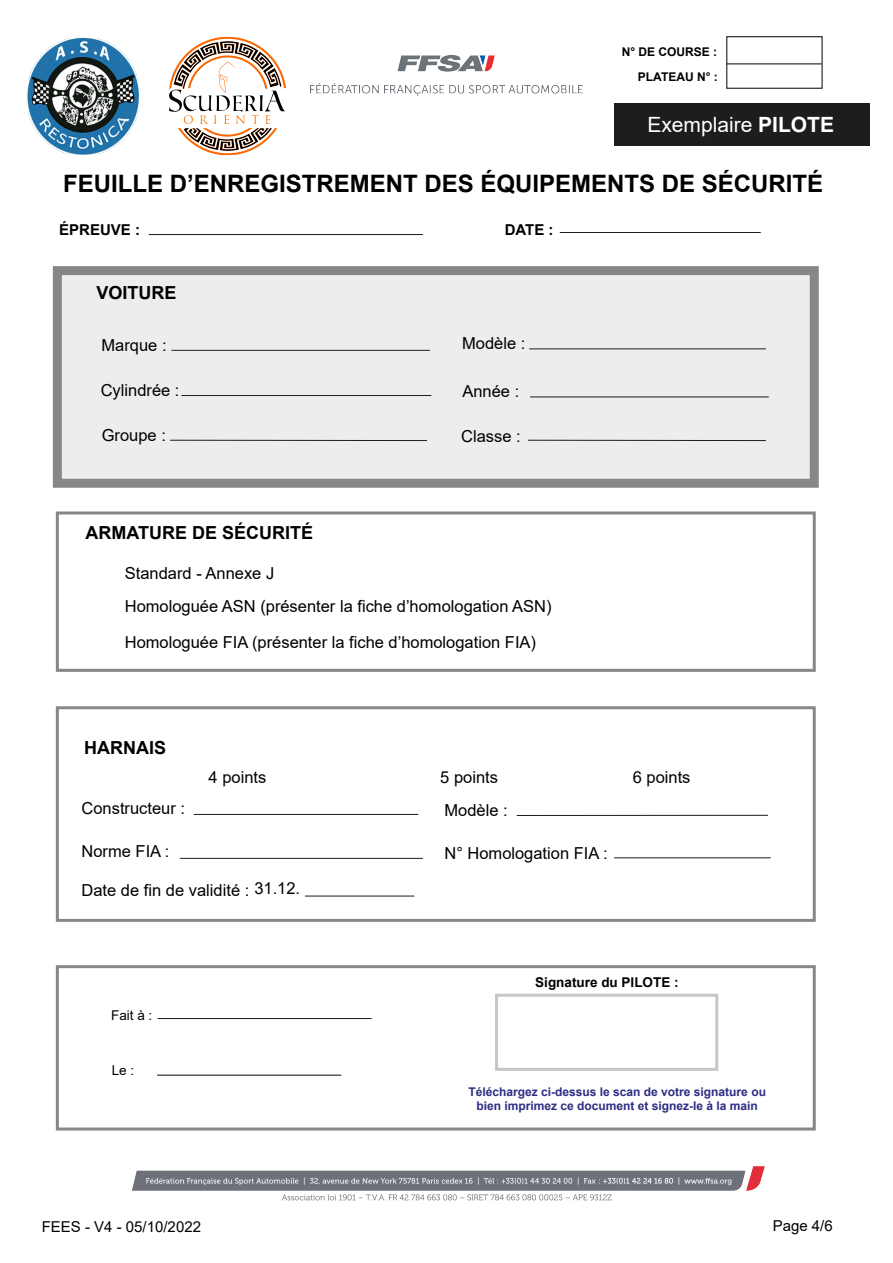
<style>
.page{position:relative;width:893px;height:1263px;background:#fff}
.page>*{position:absolute;margin:0;border:0;box-sizing:border-box;transform-origin:0 0}
.t1{font:700 24px "Arial";color:#000}
.t2{font:21px "Arial";color:#fff}
.t3{font:700 18px "Arial";color:#000}
.t4{font:16.5px/36px "Arial";color:#000}
.t5{font:15px "Arial";color:#000}
.t6{font:700 15px "Arial";color:#000}
.t7{font:700 13.5px "Arial";color:#000}
.t8{font:13.5px "Arial";color:#000}
.t9{font:700 12px/14.4px "Arial";color:#2d2e83;text-align:center}
.t10{font:700 12px/24.9px "Arial";color:#000;text-align:right}
.s1{font-weight:700}
</style>
<div class="page">
<img style="left:359px;top:55px;width:224px;height:41px">
<img style="left:132px;top:1166px;width:633px;height:35px">
<hr style="left:560px;top:232px;width:201px;height:1px;background:#1d1d1b">
<div style="left:614px;top:104px;width:255px;height:42px;background:#1d1d1b"></div>
<hr style="left:149px;top:234px;width:274px;height:1px;background:#1d1d1b">
<div style="left:726px;top:36px;width:97px;height:53px;border:1px solid #1d1d1b"></div>
<hr style="left:726px;top:63px;width:96px;height:1px;background:#1d1d1b">
<div style="left:53px;top:266px;width:766px;height:222px;background:#ededed;border:9px solid #878787"></div>
<hr style="left:529px;top:348px;width:237px;height:1px;background:#1d1d1b">
<hr style="left:171px;top:350px;width:259px;height:1px;background:#1d1d1b">
<hr style="left:181px;top:395px;width:250px;height:1px;background:#1d1d1b">
<hr style="left:530px;top:397px;width:239px;height:1px;background:#1d1d1b">
<hr style="left:170px;top:440px;width:257px;height:1px;background:#1d1d1b">
<hr style="left:528px;top:440px;width:238px;height:1px;background:#1d1d1b">
<div style="left:56px;top:511px;width:760px;height:161px;border:3px solid #878787"></div>
<hr style="left:194px;top:814px;width:224px;height:1px;background:#1d1d1b">
<hr style="left:517px;top:815px;width:251px;height:1px;background:#1d1d1b">
<div style="left:56px;top:706px;width:760px;height:216px;border:3px solid #878787"></div>
<hr style="left:180px;top:858px;width:243px;height:1px;background:#1d1d1b">
<hr style="left:614px;top:857px;width:157px;height:1px;background:#1d1d1b">
<hr style="left:305px;top:896px;width:109px;height:1px;background:#1d1d1b">
<div style="left:56px;top:965px;width:760px;height:165px;background:#fff;border:3px solid #878787"></div>
<hr style="left:158px;top:1018px;width:214px;height:1px;background:#1d1d1b">
<hr style="left:157px;top:1075px;width:184px;height:1px;background:#1d1d1b">
<div style="left:495px;top:994px;width:223px;height:77px;background:#fff;border:3px solid #c6c6c6"></div>
<img style="left:27px;top:37px;width:69px;height:118px">
<img style="left:96px;top:37px;width:262px;height:119px">
<p class="t10" style="left:622px;top:39px;width:98px">N° DE COURSE :<br>PLATEAU N° :</p>
<p class="t2" style="left:647px;top:110px;width:188px">Exemplaire <span class="s1">PILOTE</span></p>
<h1 class="t1" style="left:63px;top:166px;width:762px">FEUILLE D’ENREGISTREMENT DES ÉQUIPEMENTS DE SÉCURITÉ</h1>
<p class="t6" style="left:59px;top:220px;width:82px">ÉPREUVE :</p>
<p class="t6" style="left:505px;top:219px;width:50px">DATE :</p>
<p class="t3" style="left:97px;top:280px;width:82px">VOITURE</p>
<p class="t4" style="left:102px;top:327px;width:67px">Marque :</p>
<p class="t4" style="left:462px;top:325px;width:65px">Modèle :</p>
<p class="t4" style="left:101px;top:372px;width:80px">Cylindrée :</p>
<p class="t4" style="left:102px;top:417px;width:66px">Groupe :</p>
<p class="t4" style="left:461px;top:418px;width:61px">Classe :</p>
<p class="t4" style="left:462px;top:373px;width:58px">Année :</p>
<p class="t3" style="left:85px;top:520px;width:229px">ARMATURE DE SÉCURITÉ</p>
<p class="t4" style="left:125px;top:555px;width:151px">Standard - Annexe J</p>
<p class="t4" style="left:125px;top:588px;width:428px">Homologuée ASN (présenter la fiche d’homologation ASN)<br>Homologuée FIA (présenter la fiche d’homologation FIA)</p>
<p class="t3" style="left:84px;top:735px;width:83px">HARNAIS</p>
<p class="t4" style="left:209px;top:759px;width:59px">4 points</p>
<p class="t4" style="left:440px;top:759px;width:59px">5 points</p>
<p class="t4" style="left:633px;top:759px;width:59px">6 points</p>
<p class="t4" style="left:82px;top:790px;width:105px">Constructeur :</p>
<p class="t4" style="left:444px;top:792px;width:65px">Modèle :</p>
<p class="t4" style="left:82px;top:833px;width:89px">Norme FIA :</p>
<p class="t4" style="left:444px;top:835px;width:165px">N° Homologation FIA :</p>
<p class="t4" style="left:82px;top:872px;width:220px">Date de fin de validité : 31.12.</p>
<p class="t8" style="left:111px;top:1006px;width:43px">Fait à :</p>
<p class="t8" style="left:112px;top:1061px;width:24px">Le :</p>
<p class="t7" style="left:535px;top:973px;width:145px">Signature du PILOTE :</p>
<p class="t9" style="left:468px;top:1084px;width:299px">Téléchargez ci-dessus le scan de votre signature ou bien imprimez ce document et signez-le à la main</p>
<p class="t5" style="left:42px;top:1216px;width:161px">FEES - V4 - 05/10/2022</p>
<p class="t5" style="left:773px;top:1215px;width:62px">Page 4/6</p>
</div>
